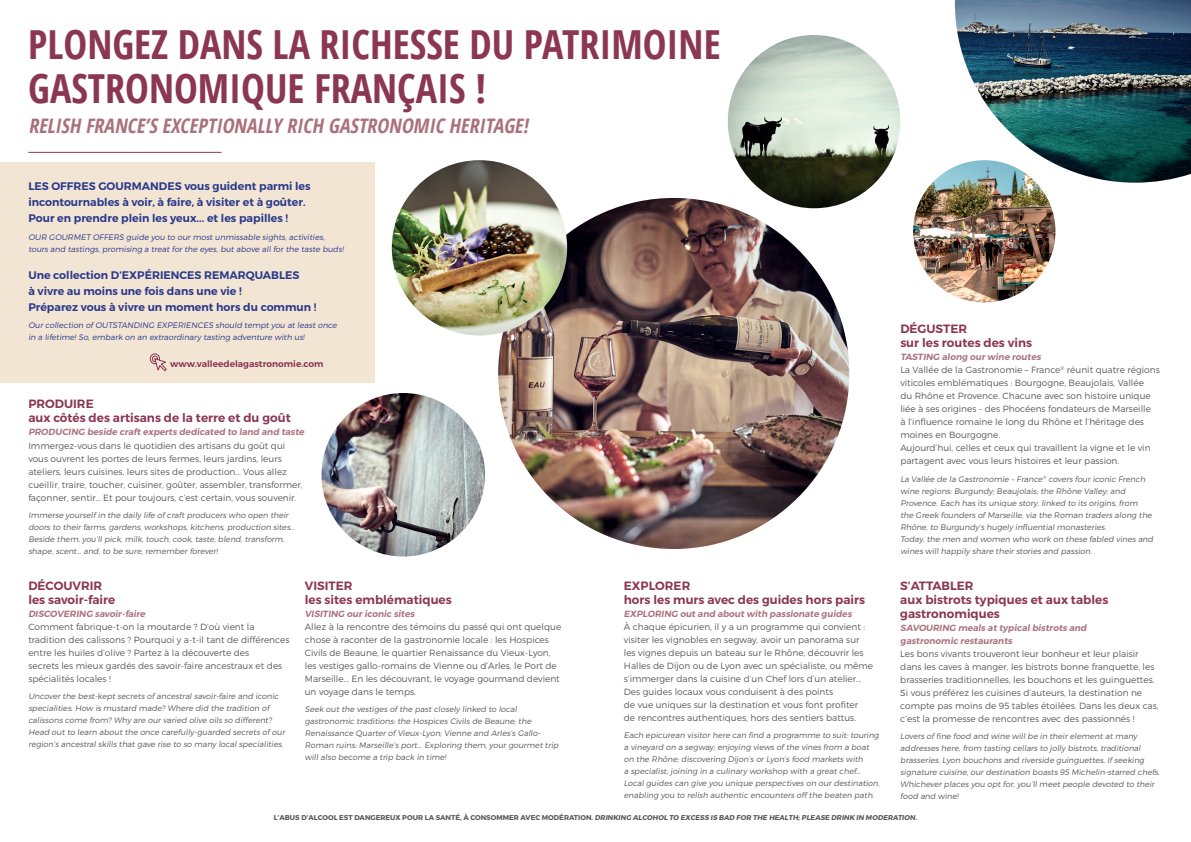
<style>
.page{position:relative;width:1191px;height:842px;background:#fff}
.page>*{position:absolute;margin:0;border:0;box-sizing:border-box;transform-origin:0 0}
.t1{font:700 condensed 40px/44px "Open Sans";color:#8b3652}
.t2{font:italic 700 condensed 20px "Open Sans";color:#aa717c}
.t3{font:12px/14px "Trueno S Bd";color:#8b3652}
.t4{font:11px/16px "Trueno S Bd";color:#2a388b}
.t5{font:9px/13px "Trueno Lt";color:#57585a}
.t6{font:9px/13px "Trueno S Bd It";color:#aa717c}
.t7{font:9px "Trueno S Bd";color:#8b3652}
.t8{font:8px/12px "Trueno Lt It";color:#57585a}
.t9{font:8px/12px "Trueno Lt It";color:#2a388b}
.t10{font:7px "Trueno Bd It";color:#57585a}
.s1{font-family:"Trueno Bd"}
</style>
<div class="page">
<div style="left:0;top:163px;width:374px;height:220px;background:#f2e5d4"></div>
<hr style="left:28px;top:152px;width:193px;height:1px;background:#8b3652">
<img style="left:321px;top:393px;width:164px;height:163px;border-radius:82px">
<img style="left:498px;top:198px;width:351px;height:351px;border-radius:175px">
<img style="left:392px;top:160px;width:175px;height:175px;border-radius:88px">
<img style="left:913px;top:160px;width:142px;height:142px;border-radius:71px">
<img style="left:955px;top:0;width:236px;height:183px">
<img style="left:728px;top:35px;width:172px;height:173px">
<svg style="left:150px;top:353px;width:17px;height:19px"></svg>
<h1 class="t1" style="left:28px;top:22px;width:694px">PLONGEZ DANS LA RICHESSE DU PATRIMOINE<br>GASTRONOMIQUE FRANÇAIS !</h1>
<h2 class="t2" style="left:28px;top:112px;width:506px">RELISH FRANCE’SEXCEPTIONALLY RICH GASTRONOMIC HERITAGE!</h2>
<p class="t4" style="left:28px;top:178px;width:284px">LES OFFRES GOURMANDES vous guident parmi les incontournables à voir, à faire, à visiter et à goûter.<br>Pour en prendre plein les yeux... et les papilles !</p>
<p class="t9" style="left:28px;top:231px;width:317px">OUR GOURMET OFFERS guide you to our most unmissable sights, activities, tours and tastings, promising a treat for the eyes, but above all for the taste buds!</p>
<p class="t4" style="left:28px;top:267px;width:289px">Une collection D’EXPÉRIENCES REMARQUABLES<br>à vivre au moins une fois dans une vie !<br>Préparez vous à vivre un moment hors du commun !</p>
<p class="t9" style="left:28px;top:319px;width:310px">Our collection of OUTSTANDING EXPERIENCES should tempt you at least once in a lifetime! So, embark on an extraordinary tasting adventure with us!</p>
<p class="t7" style="left:170px;top:358px;width:155px">www.valleedelagastronomie.com</p>
<h3 class="t3" style="left:28px;top:397px;width:264px">PRODUIRE<br>aux côtés des artisans de la terre et du goût</h3>
<p class="t6" style="left:28px;top:425px;width:277px">PRODUCING beside craft experts dedicated to land and taste</p>
<p class="t5" style="left:28px;top:439px;width:276px">Immergez-vous dans le quotidien des artisans du goût qui vous ouvrent les portes de leurs fermes, leurs jardins, leurs ateliers, leurs cuisines, leurs sites de production... Vous allez cueillir, traire, toucher, cuisiner, goûter, assembler, transformer, façonner, sentir… Et pour toujours, c’est certain, vous souvenir.</p>
<p class="t8" style="left:28px;top:509px;width:268px">Immerse yourself in the daily life of craft producers who open their doors to their farms, gardens, workshops, kitchens, production sites… Beside them, you’ll pick, milk, touch, cook, taste, blend, transform, shape, scent… and, to be sure, remember forever!</p>
<h3 class="t3" style="left:28px;top:579px;width:89px">DÉCOUVRIR les savoir-faire</h3>
<p class="t6" style="left:28px;top:607px;width:118px">DISCOVERING savoir-faire</p>
<p class="t5" style="left:28px;top:620px;width:262px">Comment fabrique-t-on la moutarde ? D’où vient la tradition des calissons ? Pourquoi y a-t-il tant de différences entre les huiles d’olive ? Partez à la découverte des<br>secrets les mieux gardés des savoir-faire ancestraux et des spécialités locales !</p>
<p class="t8" style="left:28px;top:690px;width:258px">Uncover the best-kept secrets of ancestral savoir-faire and iconic specialities. How is mustard made? Where did the tradition of calissons come from? Why are our varied olive oils so different?<br>Head out to learn about the once carefully-guarded secrets of our region’s ancestral skills that gave rise to so many local specialities.</p>
<h3 class="t3" style="left:305px;top:579px;width:148px">VISITER<br>les sites emblématiques</h3>
<p class="t6" style="left:305px;top:607px;width:111px">VISITING our iconic sites</p>
<p class="t5" style="left:305px;top:620px;width:258px">Allez à la rencontre des témoins du passé qui ont quelque chose à raconter de la gastronomie locale : les Hospices Civils de Beaune, le quartier Renaissance du Vieux-Lyon, les vestiges gallo-romains de Vienne ou d’Arles, le Port de Marseille... En les découvrant, le voyage gourmand devient un voyage dans le temps.</p>
<p class="t8" style="left:305px;top:703px;width:255px">Seek out the vestiges of the past closely linked to local gastronomic traditions: the Hospices Civils de Beaune; the Renaissance Quarter of Vieux-Lyon; Vienne and Arles’s Gallo-Roman ruins; Marseille’s port... Exploring them, your gourmet trip will also become a trip back in time!</p>
<h3 class="t3" style="left:624px;top:579px;width:243px">EXPLORER<br>hors les murs avec des guides hors pairs</h3>
<p class="t6" style="left:624px;top:607px;width:229px">EXPLORING out and about with passionate guides</p>
<p class="t5" style="left:624px;top:620px;width:251px">À chaque épicurien, il y a un programme qui convient : visiter les vignobles en segway, avoir un panorama sur les vignes depuis un bateau sur le Rhône, découvrir les Halles de Dijon ou de Lyon avec un spécialiste, ou même s’immerger dans la cuisine d’un Chef lors d’un atelier...<br>Des guides locaux vous conduisent à des points<br>de vue uniques sur la destination et vous font profiter<br>de rencontres authentiques, hors des sentiers battus.</p>
<p class="t8" style="left:624px;top:729px;width:257px">Each epicurean visitor here can find a programme to suit: touring a vineyard on a segway; enjoying views of the vines from a boat on the Rhône; discovering Dijon’s or Lyon’s food markets with<br>a specialist; joining in a culinary workshop with a great chef… Local guides can give you unique perspectives on our destination, enabling you to relish authentic encounters off the beaten path.</p>
<h3 class="t3" style="left:900px;top:322px;width:133px">DÉGUSTER<br>sur les routes des vins</h3>
<p class="t6" style="left:900px;top:350px;width:142px">TASTING along our wine routes</p>
<p class="t5" style="left:900px;top:363px;width:261px">La Vallée de la Gastronomie – France<sup>®</sup> réunit quatre régions viticoles emblématiques : Bourgogne, Beaujolais, Vallée<br>du Rhône et Provence. Chacune avec son histoire unique liée à ses origines - des Phocéens fondateurs de Marseille<br>à l’influence romaine le long du Rhône et l’héritage des moines en Bourgogne.<br>Aujourd’hui, celles et ceux qui travaillent la vigne et le vin partagent avec vous leurs histoires et leur passion.</p>
<p class="t8" style="left:900px;top:473px;width:254px">La Vallée de la Gastronomie – France<sup>®</sup> covers four iconic French wine regions: Burgundy; Beaujolais; the Rhône Valley; and Provence. Each has its unique story, linked to its origins, from<br>the Greek founders of Marseille, via the Roman traders along the Rhône, to Burgundy’s hugely influential monasteries.<br>Today, the men and women who work on these fabled vines and wines will happily share their stories and passion.</p>
<h3 class="t3" style="left:900px;top:579px;width:209px">S’ATTABLER<br>aux bistrots typiques et aux tables gastronomiques</h3>
<p class="t6" style="left:900px;top:621px;width:188px">SAVOURING meals at typical bistrots and gastronomic restaurants</p>
<p class="t5" style="left:900px;top:647px;width:260px">Les bons vivants trouveront leur bonheur et leur plaisir dans les caves à manger, les bistrots bonne franquette, les brasseries traditionnelles, les bouchons et les guinguettes.<br>Si vous préférez les cuisines d’auteurs, la destination ne compte pas moins de 95 tables étoilées. Dans les deux cas, c’est la promesse de rencontres avec des passionnés !</p>
<p class="t8" style="left:900px;top:730px;width:261px">Lovers of fine food and wine will be in their element at many addresses here, from tasting cellars to jolly bistrots, traditional brasseries, Lyon bouchons and riverside guinguettes. If seeking signature cuisine, our destination boasts 95 Michelin-starred chefs.<br>Whichever places you opt for, you’ll meet people devoted to their food and wine!</p>
<p class="t10" style="left:274px;top:813px;width:644px"><span class="s1">L’ABUS D’ALCOOL EST DANGEREUX POUR LA SANTÉ, À CONSOMMER AVEC MODÉRATION.</span> DRINKING ALCOHOL TO EXCESS IS BAD FOR THE HEALTH; PLEASE DRINK IN MODERATION.</p>
</div>
